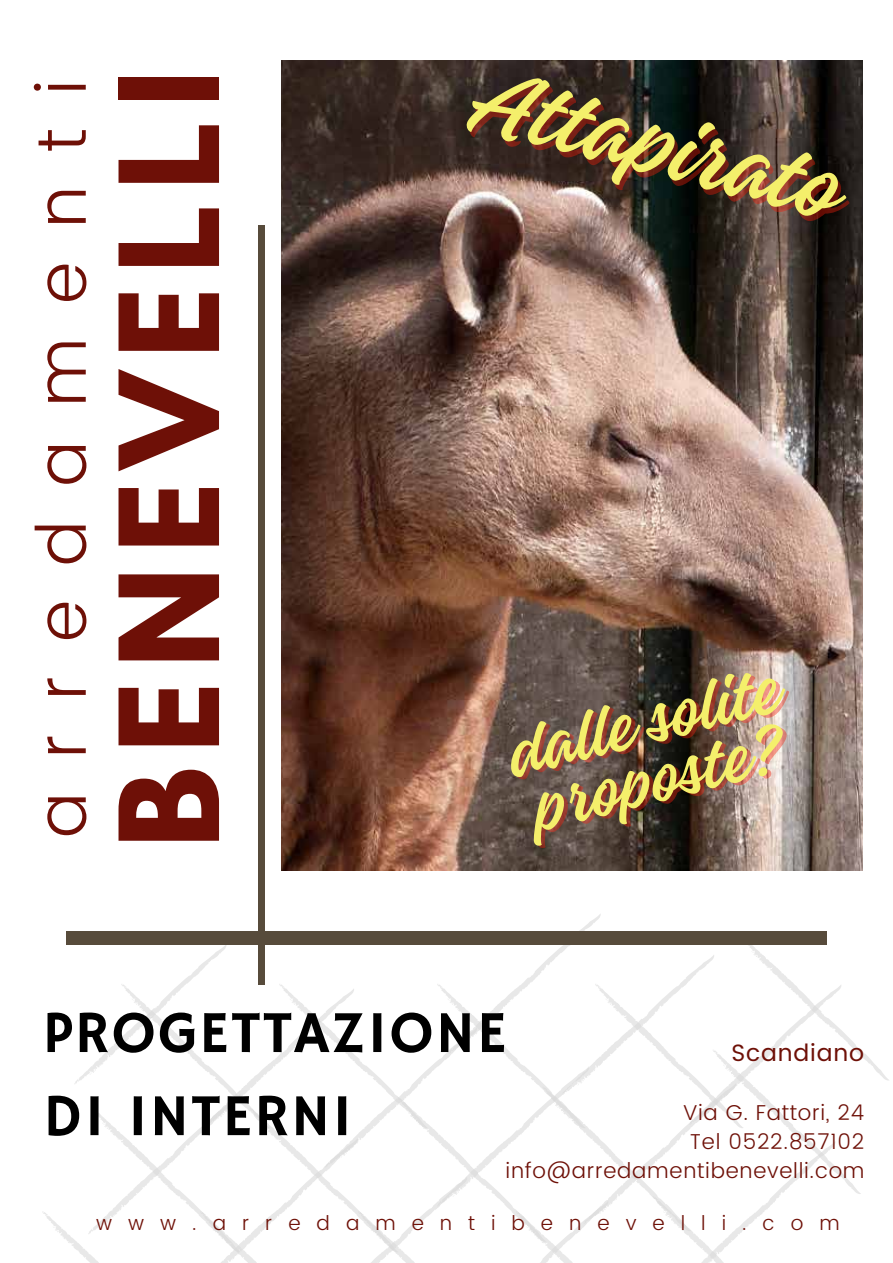
<style>
.page{position:relative;width:893px;height:1263px;background:#fff}
.page>*{position:absolute;margin:0;border:0;box-sizing:border-box;transform-origin:0 0}
.t1{font:700 121.8px "League Spartan";letter-spacing:.115em;color:#6e1007}
.t2{font:99px "Gladiola";color:#f4ef6b}
.t3{font:73.8px/58.5px "Gladiola";color:#f4ef6b}
.t4{font:300 69.15px "Poppins";letter-spacing:.49em;color:#6e1007}
.t5{font:59.7px/83.1px "Hammersmith One";letter-spacing:.03em;color:#000}
.t6{font:23.7px "Poppins";letter-spacing:.035em;color:#6e1007}
.t7{font:300 21.45px/29.1px "Poppins";letter-spacing:.035em;color:#6e1007;text-align:right}
.t8{font:300 20.25px "Poppins";letter-spacing:.795em;color:#6e1007}
</style>
<div class="page">
<img style="left:282px;top:61px;width:580px;height:809px">
<div style="left:259px;top:225px;width:6px;height:760px;background:#574b3b"></div>
<svg style="left:43px;top:921px;width:787px;height:342px"></svg>
<div style="left:66px;top:931px;width:761px;height:14px;background:#574b3b"></div>
<h3 class="t4" style="left:12px;top:838px;width:760px;rotate:-90deg">arredamenti</h3>
<h1 class="t1" style="left:74px;top:848px;width:780px;rotate:-90deg">BENEVELLI</h1>
<h2 class="t2" style="left:489px;top:20px;width:379px;rotate:15deg">Attapirato</h2>
<h3 class="t3" style="left:498px;top:725px;width:279px;rotate:-14deg">dalle solite proposte?</h3>
<h3 class="t5" style="left:43px;top:994px;width:465px">PROGETTAZIONE<br>DI INTERNI</h3>
<p class="t6" style="left:731px;top:1035px;width:134px">Scandiano</p>
<p class="t7" style="left:505px;top:1099px;width:361px">Via G. Fattori, 24<br>Tel 0522.857102 info@arredamentibenevelli.com</p>
<p class="t8" style="left:96px;top:1209px;width:745px">www.arredamentibenevelli.com</p>
</div>
